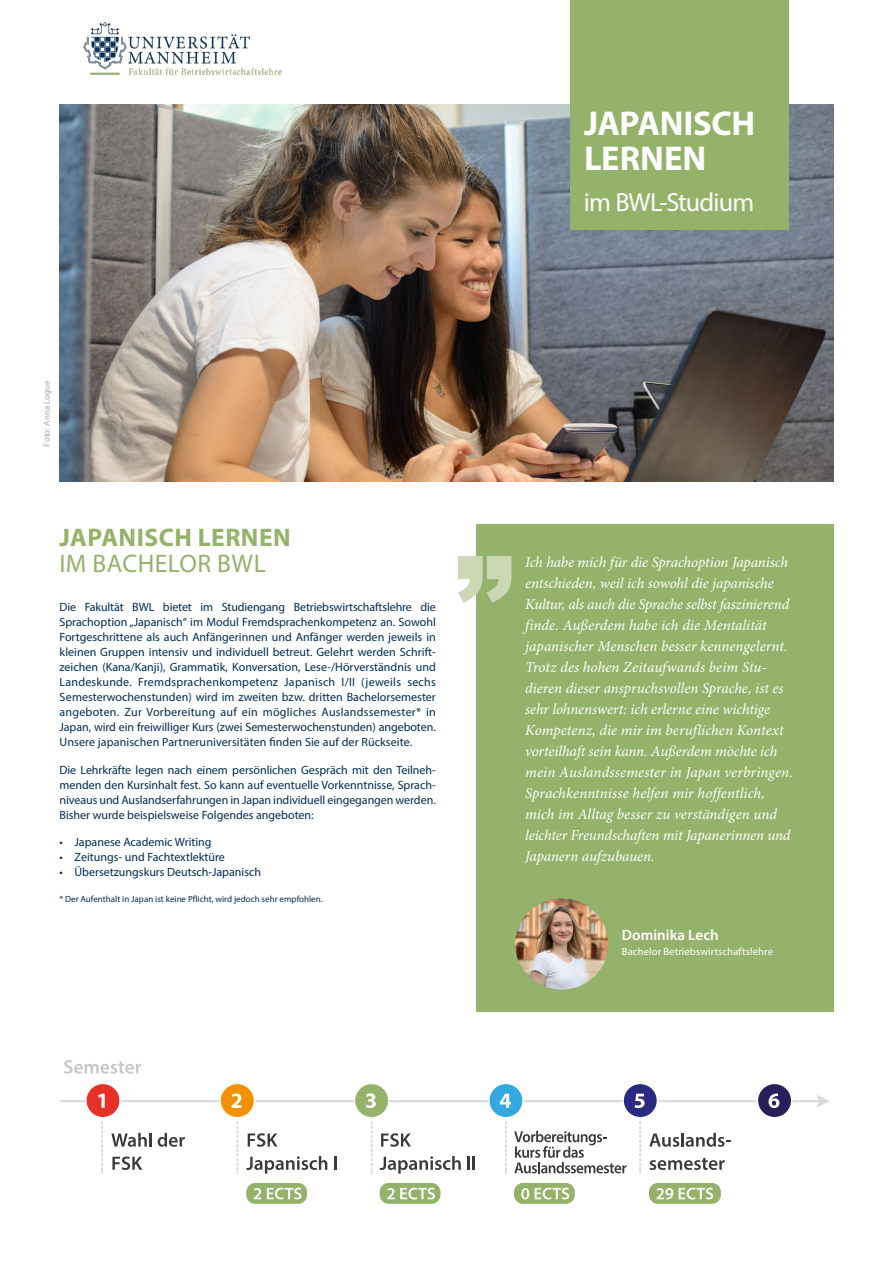
<style>
.page{position:relative;width:893px;height:1263px;background:#fff}
.page>*{position:absolute;margin:0;border:0;box-sizing:border-box;transform-origin:0 0}
.t1{font:700 34.5px/34.5px "Myriad Pro";letter-spacing:-.01em;color:#fff}
.t2{font:26.25px "Myriad Pro";letter-spacing:-.03em;color:#fff}
.t3{font:700 25.5px "Myriad Pro";letter-spacing:.02em;color:#94b26a}
.t4{font:25.5px "Myriad Pro";letter-spacing:.02em;color:#94b26a}
.t5{font:italic 15px/21px "Minion Pro";letter-spacing:-.005em;color:#fff}
.t6{font:600 15px "Myriad Pro";color:#fff}
.t7{font:12px/15px "Myriad Pro";color:#002c55;text-align:justify}
.t8{font:10.5px "Myriad Pro";letter-spacing:.015em;color:#fff}
.t9{font:9px "Myriad Pro";color:#002c55}
.t10{font:9px "Myriad Pro";color:#a8a8a8}
</style>
<div class="page">
<div style="left:476px;top:525px;width:357px;height:487px;background:#94b26a"></div>
<img style="left:60px;top:104px;width:773px;height:377px">
<div style="left:570px;top:0;width:219px;height:230px;background:#94b26a"></div>
<img style="left:515px;top:898px;width:93px;height:91px">
<svg style="left:458px;top:556px;width:53px;height:47px"></svg>
<svg style="left:334px;top:1157px;width:2px;height:13px"></svg>
<svg style="left:467px;top:1157px;width:8px;height:13px"></svg>
<svg style="left:64px;top:1060px;width:77px;height:13px"></svg>
<hr style="left:60px;top:1100px;width:760px;height:2px;background:#d9dada">
<svg style="left:817px;top:1095px;width:13px;height:13px"></svg>
<svg style="left:219px;top:1084px;width:108px;height:89px"></svg>
<svg style="left:354px;top:1084px;width:107px;height:89px"></svg>
<svg style="left:488px;top:1084px;width:243px;height:89px"></svg>
<svg style="left:757px;top:1084px;width:36px;height:33px"></svg>
<div style="left:246px;top:1183px;width:61px;height:21px;background:#94b26a;border-radius:9px"></div>
<svg style="left:254px;top:1188px;width:7px;height:11px"></svg>
<svg style="left:267px;top:1188px;width:34px;height:11px"></svg>
<svg style="left:158px;top:1133px;width:27px;height:14px"></svg>
<svg style="left:85px;top:1084px;width:67px;height:89px"></svg>
<div style="left:380px;top:1183px;width:60px;height:21px;background:#94b26a;border-radius:9px"></div>
<svg style="left:387px;top:1188px;width:48px;height:11px"></svg>
<div style="left:514px;top:1183px;width:61px;height:21px;background:#94b26a;border-radius:9px"></div>
<svg style="left:521px;top:1188px;width:8px;height:11px"></svg>
<svg style="left:535px;top:1188px;width:34px;height:11px"></svg>
<div style="left:649px;top:1183px;width:72px;height:21px;background:#94b26a;border-radius:9px"></div>
<svg style="left:656px;top:1188px;width:57px;height:11px"></svg>
<img style="left:83px;top:22px;width:199px;height:53px">
<p class="t10" style="left:41px;top:446px;width:67px;rotate:-90deg">Foto: Anna Logue</p>
<h3 class="t3" style="left:59px;top:521px;width:233px">JAPANISCH LERNEN</h3>
<h3 class="t4" style="left:59px;top:548px;width:208px">IM BACHELOR BWL</h3>
<p class="t7" style="left:60px;top:599px;width:378px">Die Fakultät BWL bietet im Studiengang Betriebswirtschaftslehre die Sprachoption „Japanisch“ im Modul Fremdsprachenkompetenz an. Sowohl Fortgeschrittene als auch Anfängerinnen und Anfänger werden jeweils in kleinen Gruppen intensiv und individuell betreut. Gelehrt werden Schrift&shy;zeichen (Kana/Kanji), Grammatik, Konversation, Lese-/Hörverständnis und Landeskunde. Fremdsprachenkompetenz Japanisch I/II (jeweils sechs Semesterwochenstunden) wird im zweiten bzw. dritten Bachelorsemester angeboten. Zur Vorbereitung auf ein mögliches Auslandssemester* in Japan, wird ein freiwilliger Kurs (zwei Semesterwochenstunden) angeboten.<br>Unsere japanischen Partneruniversitäten finden Sie auf der Rückseite.</p>
<p class="t7" style="left:60px;top:762px;width:378px">Die Lehrkräfte legen nach einem persönlichen Gespräch mit den Teilneh&shy;menden den Kursinhalt fest. So kann auf eventuelle Vorkenntnisse, Sprach&shy;niveaus und Auslandserfahrungen in Japan individuell eingegangen werden.<br>Bisher wurde beispielsweise Folgendes angeboten:</p>
<p class="t7" style="left:60px;top:834px;width:154px">• Japanese Academic Writing</p>
<p class="t7" style="left:60px;top:849px;width:167px">• Zeitungs- und Fachtextlektüre</p>
<p class="t7" style="left:60px;top:864px;width:203px">• Übersetzungskurs Deutsch-Japanisch</p>
<p class="t9" style="left:60px;top:893px;width:265px">* Der Aufenthalt in Japan ist keine Pflicht, wird jedoch sehr empfohlen.</p>
<h1 class="t1" style="left:584px;top:105px;width:173px">JAPANISCH<br>LERNEN</h1>
<h2 class="t2" style="left:584px;top:186px;width:172px">im BWL-Studium</h2>
<p class="t5" style="left:525px;top:552px;width:269px">Ich habe mich für die Sprachoption Japanisch entschieden, weil ich sowohl die japanische Kultur, als auch die Sprache selbst faszinierend finde. Außerdem habe ich die Mentalität japanischer Menschen besser kennengelernt.<br>Trotz des hohen Zeitaufwands beim Stu&shy;dieren dieser anspruchsvollen Sprache, ist es sehr lohnenswert: ich erlerne eine wichtige Kompetenz, die mir im beruflichen Kontext vorteilhaft sein kann. Außerdem möchte ich mein Auslandssemester in Japan verbringen.<br>Sprachkenntnisse helfen mir hoffentlich, mich im Alltag besser zu verständigen und leichter Freundschaften mit Japanerinnen und Japanern aufzubauen.</p>
<p class="t6" style="left:622px;top:926px;width:98px">Dominika Lech</p>
<p class="t8" style="left:622px;top:945px;width:153px">Bachelor Betriebswirtschaftslehre</p>
</div>
